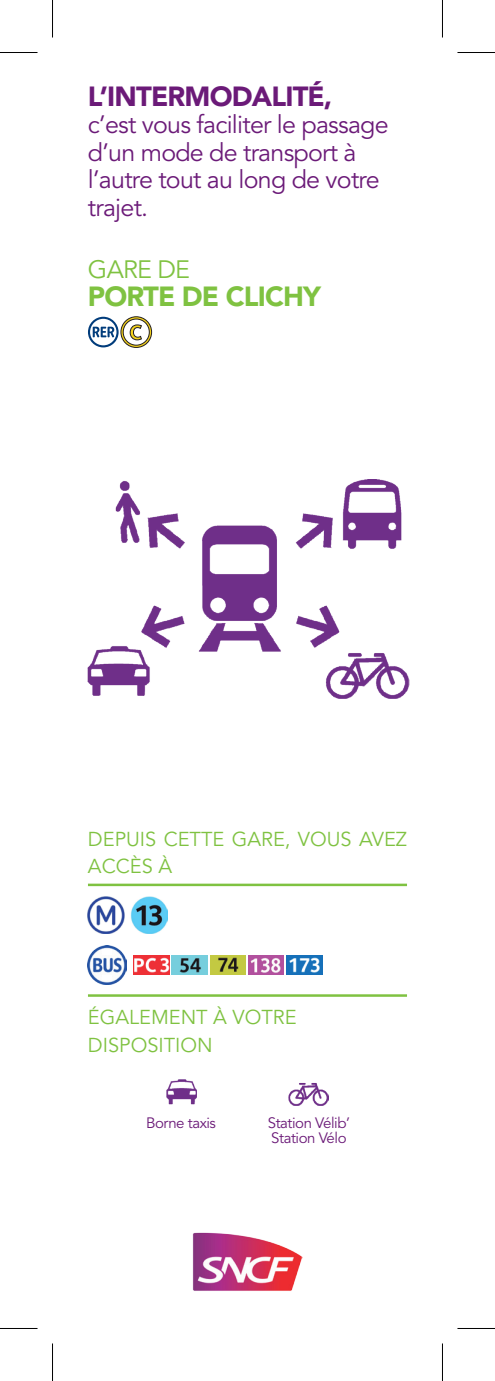
<style>
.page{position:relative;width:495px;height:1381px;background:#fff}
.page>*{position:absolute;margin:0;border:0;box-sizing:border-box;transform-origin:0 0}
.t1{font:900 27.5px "Avenir LT Std";letter-spacing:-.03em;color:#6b1a78}
.t2{font:900 27.5px "Avenir LT Std";letter-spacing:-.03em;color:#7fc241}
.t3{font:25px/27.5px "Avenir LT Std";color:#6b1a78}
.t4{font:25px "Avenir LT Std";letter-spacing:-.03em;color:#7fc241}
.t5{font:20px/27.5px "Avenir LT Std";color:#7fc241}
.t6{font:15px/15px "Avenir LT Std";letter-spacing:-.055em;color:#6b1a78}
</style>
<div class="page">
<img style="left:88px;top:480px;width:322px;height:218px">
<img style="left:192px;top:1232px;width:111px;height:59px">
<svg style="left:88px;top:317px;width:64px;height:30px"></svg>
<hr style="left:88px;top:883px;width:319px;height:3px;background:#7fc241">
<img style="left:88px;top:896px;width:79px;height:37px">
<img style="left:88px;top:945px;width:38px;height:39px">
<img style="left:134px;top:955px;width:35px;height:19px">
<img style="left:172px;top:956px;width:35px;height:18px">
<img style="left:210px;top:955px;width:36px;height:19px">
<img style="left:248px;top:955px;width:36px;height:19px">
<img style="left:167px;top:1079px;width:29px;height:26px">
<img style="left:288px;top:1083px;width:41px;height:22px">
<hr style="left:88px;top:994px;width:319px;height:3px;background:#7fc241">
<img style="left:287px;top:955px;width:35px;height:19px">
<hr style="left:0;top:52px;width:38px;height:1px;background:#000">
<hr style="left:457px;top:52px;width:38px;height:1px;background:#000">
<hr style="left:0;top:1328px;width:38px;height:1px;background:#000">
<hr style="left:457px;top:1328px;width:38px;height:1px;background:#000">
<hr style="left:52px;top:0;width:1px;height:37px;background:#000">
<hr style="left:52px;top:1343px;width:1px;height:38px;background:#000">
<hr style="left:442px;top:0;width:1px;height:37px;background:#000">
<hr style="left:442px;top:1343px;width:1px;height:38px;background:#000">
<p class="t1" style="left:88px;top:80px;width:246px">L’INTERMODALITÉ,</p>
<p class="t3" style="left:88px;top:112px;width:302px">c’est vous faciliter le passage d’un mode de transport à l’autre tout au long de votre trajet.</p>
<p class="t4" style="left:88px;top:255px;width:104px">Gare de</p>
<p class="t2" style="left:88px;top:280px;width:234px">PORTE DE CLICHY</p>
<p class="t5" style="left:88px;top:825px;width:320px">Depuis cette gare, vous avez accès à</p>
<p class="t5" style="left:88px;top:1004px;width:210px">également à votre disposition</p>
<p class="t6" style="left:146px;top:1115px;width:71px">Borne taxis</p>
<p class="t6" style="left:268px;top:1115px;width:84px">Station Vélib’<br>Station Vélo</p>
</div>
